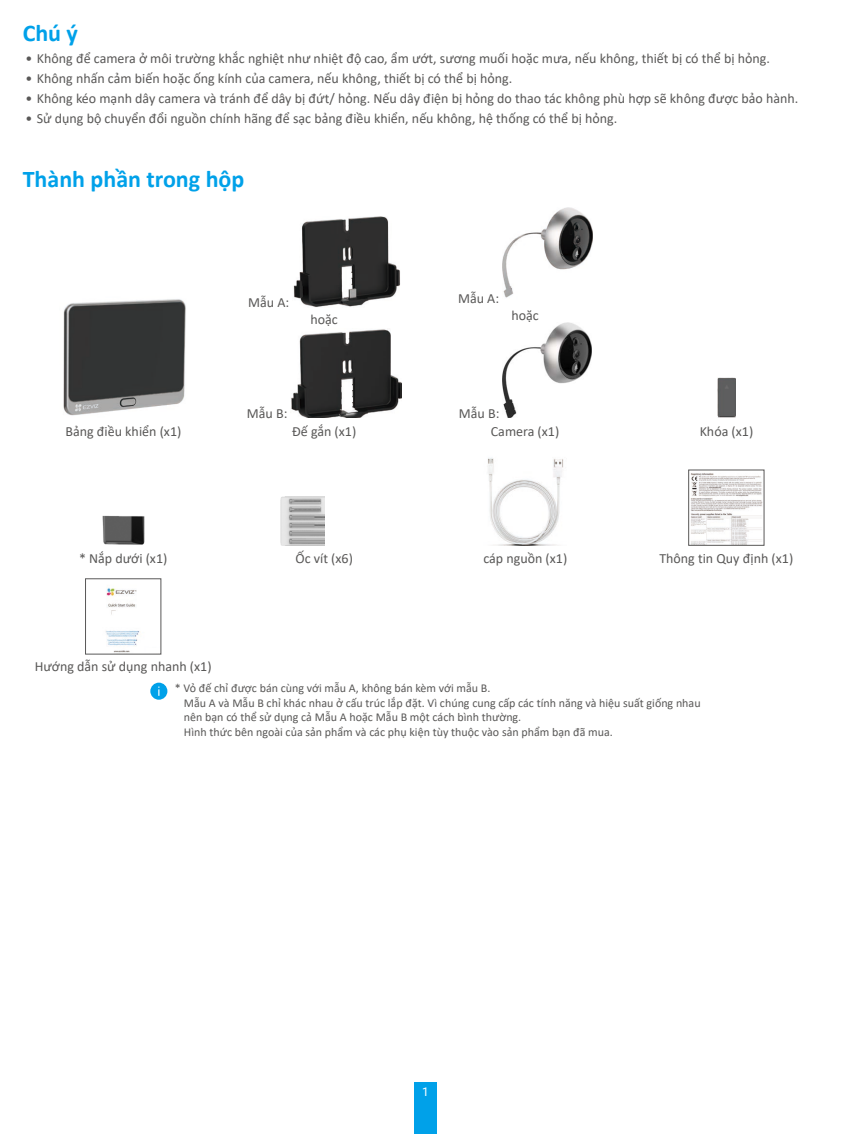
<style>
.page{position:relative;width:851px;height:1134px;background:#fff}
.page>*{position:absolute;margin:0;border:0;box-sizing:border-box;transform-origin:0 0}
.t1{font:700 24px "Calibri";color:#00a1e9}
.t2{font:14px "Calibri";color:#595857}
.t3{font:12px/14.4px "Calibri";color:#595857}
.t4{font:12px "Roboto";color:#fff}
</style>
<div class="page">
<div style="left:414px;top:1083px;width:23px;height:51px;background:#00a1e9"></div>
<img style="left:63px;top:299px;width:123px;height:117px">
<img style="left:293px;top:216px;width:107px;height:91px">
<img style="left:291px;top:329px;width:110px;height:89px">
<img style="left:502px;top:207px;width:90px;height:91px">
<img style="left:502px;top:323px;width:89px;height:95px">
<img style="left:717px;top:378px;width:18px;height:40px">
<img style="left:102px;top:515px;width:43px;height:30px">
<img style="left:280px;top:496px;width:44px;height:49px">
<img style="left:488px;top:458px;width:76px;height:87px">
<img style="left:691px;top:473px;width:71px;height:70px">
<img style="left:105px;top:588px;width:35px;height:64px">
<div style="left:150px;top:683px;width:17px;height:17px;background:#00a1e9;border-radius:50%"></div>
<h1 class="t1" style="left:23px;top:16px;width:57px">Chú ý</h1>
<p class="t2" style="left:26px;top:49px;width:745px">• Không để camera ở môi trường khắc nghiệt như nhiệt độ cao, ẩm ướt, sương muối hoặc mưa, nếu không, thiết bị có thể bị hỏng.</p>
<p class="t2" style="left:26px;top:69px;width:488px">• Không nhấn cảm biến hoặc ống kính của camera, nếu không, thiết bị có thể bị hỏng.</p>
<p class="t2" style="left:26px;top:89px;width:774px">• Không kéo mạnh dây camera và tránh để dây bị đứt/ hỏng. Nếu dây điện bị hỏng do thao tác không phù hợp sẽ không được bảo hành.</p>
<p class="t2" style="left:26px;top:109px;width:593px">• Sử dụng bộ chuyển đổi nguồn chính hãng để sạc bảng điều khiển, nếu không, hệ thống có thể bị hỏng.</p>
<h1 class="t1" style="left:23px;top:162px;width:223px">Thành phần trong hộp</h1>
<p class="t2" style="left:248px;top:293px;width:43px">Mẫu A:</p>
<p class="t2" style="left:310px;top:310px;width:29px">hoặc</p>
<p class="t2" style="left:247px;top:404px;width:42px">Mẫu B:</p>
<p class="t2" style="left:458px;top:289px;width:43px">Mẫu A:</p>
<p class="t2" style="left:511px;top:306px;width:29px">hoặc</p>
<p class="t2" style="left:459px;top:404px;width:42px">Mẫu B:</p>
<p class="t2" style="left:65px;top:422px;width:117px">Bảng điều khiển (x1)</p>
<p class="t2" style="left:292px;top:422px;width:66px">Đế gắn (x1)</p>
<p class="t2" style="left:490px;top:422px;width:70px">Camera (x1)</p>
<p class="t2" style="left:699px;top:422px;width:55px">Khóa (x1)</p>
<p class="t2" style="left:79px;top:548px;width:90px">* Nắp dưới (x1)</p>
<p class="t2" style="left:295px;top:548px;width:59px">Ốc vít (x6)</p>
<p class="t2" style="left:483px;top:548px;width:85px">cáp nguồn (x1)</p>
<p class="t2" style="left:659px;top:548px;width:135px">Thông tin Quy định (x1)</p>
<p class="t2" style="left:35px;top:657px;width:178px">Hướng dẫn sử dụng nhanh (x1)</p>
<p class="t3" style="left:184px;top:681px;width:518px;text-indent:-9px">* Vỏ đế chỉ được bán cùng với mẫu A, không bán kèm với mẫu B.<br>Mẫu A và Mẫu B chỉ khác nhau ở cấu trúc lắp đặt. Vì chúng cung cấp các tính năng và hiệu suất giống nhau nên bạn có thể sử dụng cả Mẫu A hoặc Mẫu B một cách bình thường.<br>Hình thức bên ngoài của sản phẩm và các phụ kiện tùy thuộc vào sản phẩm bạn đã mua.</p>
<p class="t4" style="left:422px;top:1084px;width:8px">1</p>
</div>
